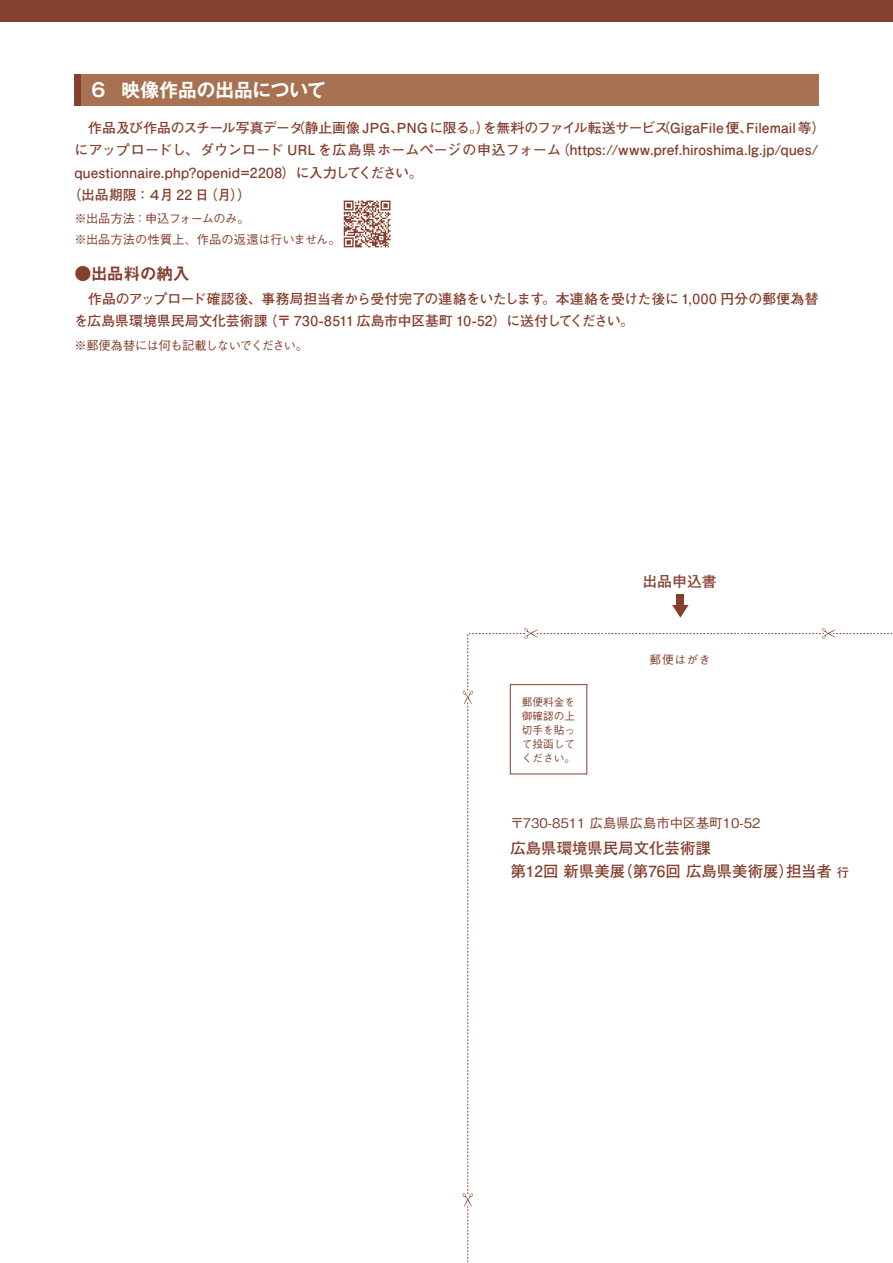
<style>
.page{position:relative;width:893px;height:1263px;background:#fff}
.page>*{position:absolute;margin:0;border:0;box-sizing:border-box;transform-origin:0 0}
.t1{font:700 18.6px "Gothic MB101 Pro De";color:#fff}
.t2{font:16.95px "Midashi Go Pro MB31";letter-spacing:-.035em;color:#843f2d}
.t3{font:700 15.45px/23.5px "Futo Go B101 Pr 6 N";color:#843f2d}
.t4{font:700 14.85px "Futo Go B101 Pro";color:#843f2d}
.t5{font:700 13.8px/22.4px "Futo Go B101 Pro";letter-spacing:.005em;color:#843f2d}
.t6{font:500 13.35px "Gothic BBB Pro";color:#843f2d}
.t7{font:500 12.15px/21.3px "Gothic BBB Pro";letter-spacing:-.005em;color:#843f2d}
.t8{font:500 12.15px "Gothic BBB Pro";letter-spacing:-.055em;color:#843f2d}
.t9{font:500 11.7px "Gothic BBB Pro";letter-spacing:.05em;color:#843f2d}
.t10{font:500 10.65px/14.1px "Gothic BBB Pro";color:#843f2d;text-align:justify}
.s1{font-size:12.15px}
</style>
<div class="page">
<svg style="left:467px;top:633px;width:426px;height:630px"></svg>
<svg style="left:817px;top:628px;width:22px;height:14px"></svg>
<svg style="left:520px;top:628px;width:21px;height:14px"></svg>
<svg style="left:462px;top:686px;width:14px;height:32px"></svg>
<svg style="left:462px;top:1189px;width:14px;height:31px"></svg>
<div style="left:676px;top:595px;width:8px;height:14px;background:#843f2d"></div>
<svg style="left:672px;top:605px;width:17px;height:13px"></svg>
<div style="left:0;top:0;width:893px;height:21px;background:#843f2d"></div>
<div style="left:74px;top:74px;width:745px;height:32px;background:#a87151"></div>
<div style="left:74px;top:74px;width:7px;height:32px;background:#843f2d"></div>
<svg style="left:344px;top:201px;width:46px;height:46px"></svg>
<h1 class="t1" style="left:89px;top:75px;width:238px">６ 映像作品の出品について</h1>
<p class="t5" style="left:88px;top:115px;width:739px">作品及び作品のスチール写真データ（静止画像 JPG、PNGに限る。）を無料のファイル転送サービス（GigaFile 便、Filemail等）</p>
<p class="t5" style="left:74px;top:137px;width:746px">にアップロードし、ダウンロード URL を広島県ホームページの申込フォーム（https://www.pref.hiroshima.lg.jp/ques/</p>
<p class="t5" style="left:74px;top:159px;width:350px">questionnaire.php?openid=2208）に入力してください。</p>
<p class="t5" style="left:68px;top:182px;width:185px">（出品期限：４月 22 日（月））</p>
<p class="t7" style="left:74px;top:206px;width:268px">※出品方法：申込フォームのみ。<br>※出品方法の性質上、作品の返還は行いません。</p>
<p class="t2" style="left:74px;top:260px;width:117px">●出品料の納入</p>
<p class="t5" style="left:74px;top:286px;width:746px;text-indent:14px">作品のアップロード確認後、事務局担当者から受付完了の連絡をいたします。本連絡を受けた後に 1,000 円分の郵便為替を広島県環境県民局文化芸術課（〒 730-8511 広島市中区基町 10-52）に送付してください。</p>
<p class="t8" style="left:74px;top:335px;width:235px">※郵便為替には何も記載しないでください。</p>
<p class="t4" style="left:642px;top:570px;width:76px">出品申込書</p>
<p class="t10" style="left:522px;top:693px;width:55px">郵便料金を御確認の上切手を貼って投函してください。</p>
<p class="t9" style="left:649px;top:650px;width:62px">郵便はがき</p>
<p class="t6" style="left:510px;top:812px;width:251px">〒730-8511 広島県広島市中区基町10-52</p>
<p class="t3" style="left:510px;top:835px;width:340px">広島県環境県民局文化芸術課<br>第12回 新県美展（第76回 広島県美術展）担当者 <span class="s1">行</span></p>
</div>
